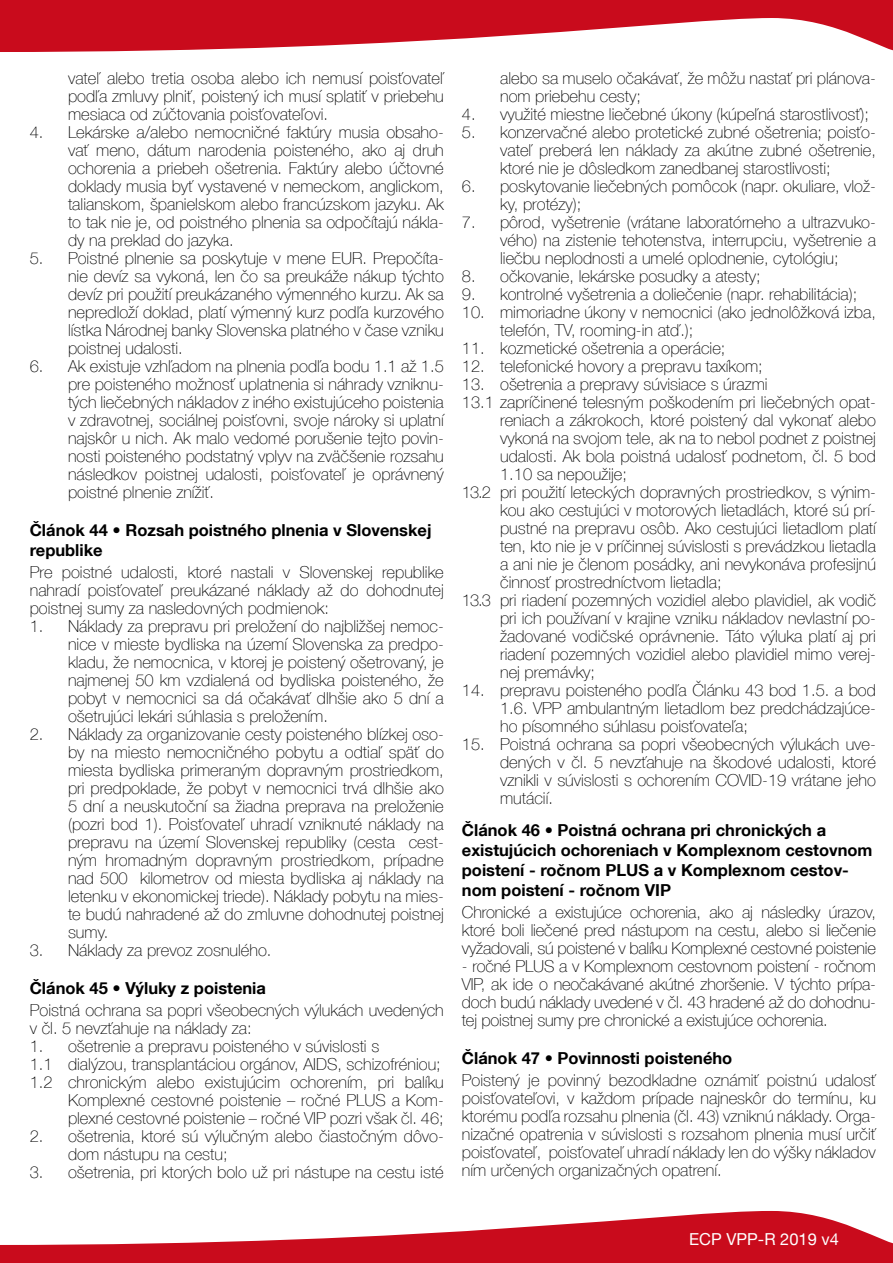
<style>
.page{position:relative;width:893px;height:1263px;background:#fff}
.page>*{position:absolute;margin:0;border:0;box-sizing:border-box;transform-origin:0 0}
.t1{font:100 16.5px/18px "Helvetica Neue LT Com";color:#000;text-align:justify}
.t2{font:700 16.5px/19.8px "Helvetica Neue LT Com";color:#000}
.t3{font:16.5px "Helvetica Neue LT Com";color:#fff}
</style>
<div class="page">
<svg style="left:0;top:1211px;width:893px;height:52px;fill:#c90b1c"></svg>
<svg style="left:0;top:0;width:893px;height:52px;fill:#c90b1c"></svg>
<p class="t1" style="left:68px;top:69px;width:377px">vateľ alebo tretia osoba alebo ich nemusí poisťovateľ podľa zmluvy plniť, poistený ich musí splatiť v priebehu mesiaca od zúčtovania poisťovateľovi.</p>
<p class="t1" style="left:68px;top:123px;width:377px;text-indent:-38px">4. Lekárske a/alebo nemocničné faktúry musia obsaho&shy;vať meno, dátum narodenia poisteného, ako aj druh ochorenia a priebeh ošetrenia. Faktúry alebo účtovné doklady musia byť vystavené v nemeckom, anglickom, talianskom, španielskom alebo francúzskom jazyku. Ak to tak nie je, od poistného plnenia sa odpočítajú nákla&shy;dy na preklad do jazyka.</p>
<p class="t1" style="left:68px;top:249px;width:377px;text-indent:-38px">5. Poistné plnenie sa poskytuje v mene EUR. Prepočíta&shy;nie devíz sa vykoná, len čo sa preukáže nákup týchto devíz pri použití preukázaného výmenného kurzu. Ak sa nepredloží doklad, platí výmenný kurz podľa kurzového lístka Národnej banky Slovenska platného v čase vzniku poistnej udalosti.</p>
<p class="t1" style="left:68px;top:357px;width:377px;text-indent:-38px">6. Ak existuje vzhľadom na plnenia podľa bodu 1.1 až 1.5 pre poisteného možnosť uplatnenia si náhrady vzniknu&shy;tých liečebných nákladov z iného existujúceho poistenia v zdravotnej, sociálnej poisťovni, svoje nároky si uplatní najskôr u nich. Ak malo vedomé porušenie tejto povin&shy;nosti poisteného podstatný vplyv na zväčšenie rozsahu následkov poistnej udalosti, poisťovateľ je oprávnený poistné plnenie znížiť.</p>
<p class="t2" style="left:30px;top:520px;width:403px">Článok 44 • Rozsah poistného plnenia v Slovenskej republike</p>
<p class="t1" style="left:30px;top:563px;width:416px">Pre poistné udalosti, ktoré nastali v Slovenskej republike nahradí poisťovateľ preukázané náklady až do dohodnutej poistnej sumy za nasledovných podmienok:</p>
<p class="t1" style="left:68px;top:617px;width:377px;text-indent:-38px">1. Náklady za prepravu pri preložení do najbližšej nemoc&shy;nice v mieste bydliska na území Slovenska za predpo&shy;kladu, že nemocnica, v ktorej je poistený ošetrovaný, je najmenej 50 km vzdialená od bydliska poisteného, že pobyt v nemocnici sa dá očakávať dlhšie ako 5 dní a ošetrujúci lekári súhlasia s preložením.</p>
<p class="t1" style="left:68px;top:725px;width:377px;text-indent:-38px">2. Náklady za organizovanie cesty poisteného blízkej oso&shy;by na miesto nemocničného pobytu a odtiaľ späť do miesta bydliska primeraným dopravným prostriedkom, pri predpoklade, že pobyt v nemocnici trvá dlhšie ako 5 dní a neuskutoční sa žiadna preprava na preloženie (pozri bod 1). Poisťovateľ uhradí vzniknuté náklady na prepravu na území Slovenskej republiky (cesta cest&shy;ným hromadným dopravným prostriedkom, prípadne nad 500 kilometrov od miesta bydliska aj náklady na letenku v ekonomickej triede). Náklady pobytu na mies&shy;te budú nahradené až do zmluvne dohodnutej poistnej sumy.</p>
<p class="t1" style="left:30px;top:941px;width:243px">3. Náklady za prevoz zosnulého.</p>
<p class="t2" style="left:30px;top:978px;width:238px">Článok 45 • Výluky z poistenia</p>
<p class="t1" style="left:30px;top:1001px;width:416px">Poistná ochrana sa popri všeobecných výlukách uvedených v čl. 5 nevzťahuje na náklady za:</p>
<p class="t1" style="left:30px;top:1037px;width:351px">1. ošetrenie a prepravu poisteného v súvislosti s</p>
<p class="t1" style="left:30px;top:1055px;width:413px">1.1 dialýzou, transplantáciou orgánov, AIDS, schizofréniou;</p>
<p class="t1" style="left:30px;top:1073px;width:416px">1.2 chronickým alebo existujúcim ochorením, pri balíku</p>
<p class="t1" style="left:68px;top:1091px;width:377px">Komplexné cestovné poistenie – ročné PLUS a Kom-</p>
<p class="t1" style="left:68px;top:1109px;width:377px">plexné cestovné poistenie – ročné VIP pozri však čl. 46;</p>
<p class="t1" style="left:68px;top:1127px;width:377px;text-indent:-38px">2. ošetrenia, ktoré sú výlučným alebo čiastočným dôvo&shy;dom nástupu na cestu;</p>
<p class="t1" style="left:30px;top:1163px;width:416px">3. ošetrenia, pri ktorých bolo už pri nástupe na cestu isté</p>
<p class="t1" style="left:500px;top:69px;width:377px">alebo sa muselo očakávať, že môžu nastať pri plánova&shy;nom priebehu cesty;</p>
<p class="t1" style="left:462px;top:105px;width:409px">4. využité miestne liečebné úkony (kúpeľná starostlivosť);</p>
<p class="t1" style="left:500px;top:123px;width:377px;text-indent:-38px">5. konzervačné alebo protetické zubné ošetrenia; poisťo&shy;vateľ preberá len náklady za akútne zubné ošetrenie, ktoré nie je dôsledkom zanedbanej starostlivosti;</p>
<p class="t1" style="left:500px;top:177px;width:377px;text-indent:-38px">6. poskytovanie liečebných pomôcok (napr. okuliare, vlož&shy;ky, protézy);</p>
<p class="t1" style="left:500px;top:213px;width:377px;text-indent:-38px">7. pôrod, vyšetrenie (vrátane laboratórneho a ultrazvuko&shy;vého) na zistenie tehotenstva, interrupciu, vyšetrenie a liečbu neplodnosti a umelé oplodnenie, cytológiu;</p>
<p class="t1" style="left:462px;top:267px;width:300px">8. očkovanie, lekárske posudky a atesty;</p>
<p class="t1" style="left:462px;top:285px;width:397px">9. kontrolné vyšetrenia a doliečenie (napr. rehabilitácia);</p>
<p class="t1" style="left:500px;top:303px;width:377px;text-indent:-38px">10. mimoriadne úkony v nemocnici (ako jednolôžková izba, telefón, TV, rooming-in atď.);</p>
<p class="t1" style="left:462px;top:339px;width:265px">11. kozmetické ošetrenia a operácie;</p>
<p class="t1" style="left:462px;top:357px;width:302px">12. telefonické hovory a prepravu taxíkom;</p>
<p class="t1" style="left:462px;top:375px;width:307px">13. ošetrenia a prepravy súvisiace s úrazmi</p>
<p class="t1" style="left:462px;top:393px;width:416px">13.1 zapríčinené telesným poškodením pri liečebných opat-</p>
<p class="t1" style="left:500px;top:411px;width:377px">reniach a zákrokoch, ktoré poistený dal vykonať alebo</p>
<p class="t1" style="left:500px;top:429px;width:377px">vykoná na svojom tele, ak na to nebol podnet z poistnej</p>
<p class="t1" style="left:500px;top:447px;width:377px">udalosti. Ak bola poistná udalosť podnetom, čl. 5 bod</p>
<p class="t1" style="left:500px;top:465px;width:128px">1.10 sa nepoužije;</p>
<p class="t1" style="left:462px;top:483px;width:416px">13.2 pri použití leteckých dopravných prostriedkov, s výnim-</p>
<p class="t1" style="left:500px;top:501px;width:377px">kou ako cestujúci v motorových lietadlách, ktoré sú prí-</p>
<p class="t1" style="left:500px;top:519px;width:377px">pustné na prepravu osôb. Ako cestujúci lietadlom platí</p>
<p class="t1" style="left:500px;top:537px;width:377px">ten, kto nie je v príčinnej súvislosti s prevádzkou lietadla</p>
<p class="t1" style="left:500px;top:555px;width:377px">a ani nie je členom posádky, ani nevykonáva profesijnú</p>
<p class="t1" style="left:500px;top:573px;width:223px">činnosť prostredníctvom lietadla;</p>
<p class="t1" style="left:462px;top:591px;width:416px">13.3 pri riadení pozemných vozidiel alebo plavidiel, ak vodič</p>
<p class="t1" style="left:500px;top:609px;width:377px">pri ich používaní v krajine vzniku nákladov nevlastní po-</p>
<p class="t1" style="left:500px;top:627px;width:377px">žadované vodičské oprávnenie. Táto výluka platí aj pri</p>
<p class="t1" style="left:500px;top:645px;width:377px">riadení pozemných vozidiel alebo plavidiel mimo verej-</p>
<p class="t1" style="left:500px;top:663px;width:97px">nej premávky;</p>
<p class="t1" style="left:500px;top:681px;width:377px;text-indent:-38px">14. prepravu poisteného podľa Článku 43 bod 1.5. a bod 1.6. VPP ambulantným lietadlom bez predchádzajúce&shy;ho písomného súhlasu poisťovateľa;</p>
<p class="t1" style="left:500px;top:735px;width:377px;text-indent:-38px">15. Poistná ochrana sa popri všeobecných výlukách uve&shy;dených v čl. 5 nevzťahuje na škodové udalosti, ktoré vznikli v súvislosti s ochorením COVID-19 vrátane jeho mutácií.</p>
<p class="t2" style="left:462px;top:820px;width:412px">Článok 46 • Poistná ochrana pri chronických a existujúcich ochoreniach v Komplexnom cestovnom poistení - ročnom PLUS a v Komplexnom cestov&shy;nom poistení - ročnom VIP</p>
<p class="t1" style="left:462px;top:903px;width:416px">Chronické a existujúce ochorenia, ako aj následky úrazov, ktoré boli liečené pred nástupom na cestu, alebo si liečenie vyžadovali, sú poistené v balíku Komplexné cestovné poistenie</p>
<p class="t1" style="left:462px;top:957px;width:416px">- ročné PLUS a v Komplexnom cestovnom poistení - ročnom VIP, ak ide o neočakávané akútné zhoršenie. V týchto prípa&shy;doch budú náklady uvedené v čl. 43 hradené až do dohodnu&shy;tej poistnej sumy pre chronické a existujúce ochorenia.</p>
<p class="t2" style="left:462px;top:1047px;width:272px">Článok 47 • Povinnosti poisteného</p>
<p class="t1" style="left:462px;top:1071px;width:416px">Poistený je povinný bezodkladne oznámiť poistnú udalosť poisťovateľovi, v každom prípade najneskôr do termínu, ku ktorému podľa rozsahu plnenia (čl. 43) vzniknú náklady. Orga&shy;nizačné opatrenia v súvislosti s rozsahom plnenia musí určiť poisťovateľ, poisťovateľ uhradí náklady len do výšky nákladov ním určených organizačných opatrení.</p>
<p class="t3" style="left:689px;top:1229px;width:151px">ECP VPP-R 2019 v4</p>
</div>
